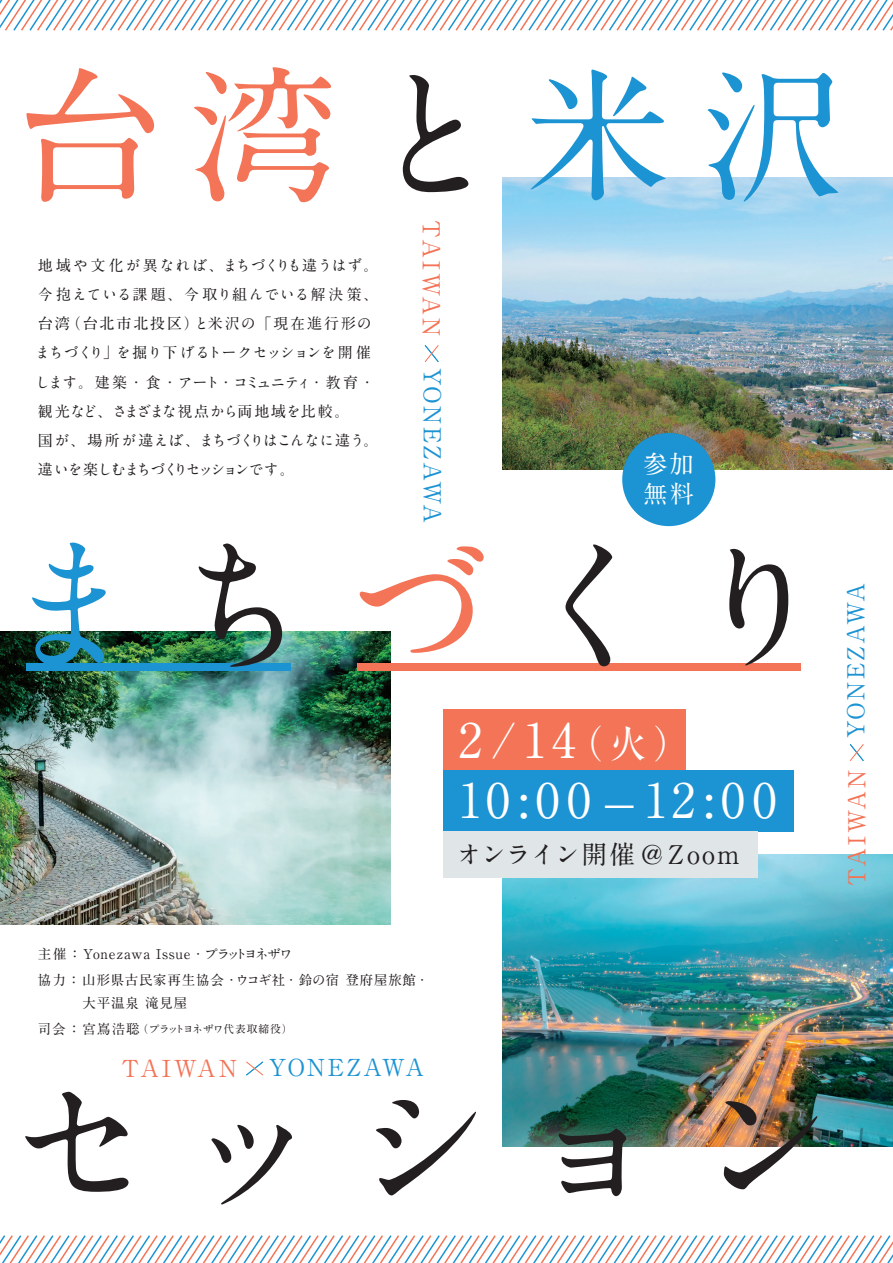
<style>
.page{position:relative;width:893px;height:1263px;background:#fff}
.page>*{position:absolute;margin:0;border:0;box-sizing:border-box;transform-origin:0 0}
.t1{font:700 146.4px "A1 Mincho Std";letter-spacing:.17em;color:#231f20}
.t2{font:700 146.4px "A1 Mincho Std";letter-spacing:.18em;color:#f37457}
.t3{font:700 47.55px/59.6px "A1 Mincho Std";letter-spacing:.1em;color:#fff}
.t4{font:700 25.8px "A1 Mincho Std";letter-spacing:.06em;color:#231f20}
.t5{font:700 24.6px/29.7px "A1 Mincho Std";color:#fff}
.t6{font:700 23.4px "A1 Mincho Std";letter-spacing:.075em;color:#1c93d2}
.t7{font:700 23.4px "A1 Mincho Std";letter-spacing:.13em;color:#f37457}
.t8{font:700 15px/29.2px "A1 Mincho Std";color:#231f20}
.t9{font:700 13.5px/26px "A1 Mincho Std";letter-spacing:.06em;color:#231f20}
.t10{font:700 10.8px "A1 Mincho Std";letter-spacing:-.045em;color:#231f20}
.s1{color:#231f20}
.s2{color:#1c93d2}
.s3{color:#f37457}
.s4{font-size:38.1px}
.s5{font-size:13.5px}
</style>
<div class="page">
<img style="left:503px;top:854px;width:390px;height:293px">
<img style="left:0;top:631px;width:390px;height:293px">
<img style="left:503px;top:177px;width:390px;height:293px">
<div style="left:443px;top:709px;width:243px;height:62px;background:#f37457"></div>
<div style="left:443px;top:770px;width:351px;height:61px;background:#1c93d2"></div>
<div style="left:443px;top:832px;width:314px;height:46px;background:#e0e6e8"></div>
<svg style="left:424px;top:345px;width:15px;height:17px"></svg>
<svg style="left:849px;top:744px;width:15px;height:17px"></svg>
<svg style="left:0;top:0;width:893px;height:31px"></svg>
<svg style="left:0;top:1235px;width:893px;height:28px"></svg>
<svg style="left:246px;top:1061px;width:18px;height:15px"></svg>
<div style="left:26px;top:664px;width:265px;height:7px;background:#1c93d2"></div>
<div style="left:357px;top:664px;width:443px;height:7px;background:#f37457"></div>
<div style="left:622px;top:433px;width:93px;height:93px;background:#1c93d2;border-radius:50%"></div>
<h1 class="t2" style="left:15px;top:17px;width:833px">台湾<span class="s1">と</span><span class="s2">米沢</span></h1>
<p class="t8" style="left:35px;top:248px;width:345px">地域や文化が異なれば、まちづくりも違うはず。今抱えている課題、今取り組んでいる解決策、台湾（台北市北投区）と米沢の「現在進行形のまちづくり」を掘り下げるトークセッションを開催します。建築・食・アート・コミュニティ・教育・観光など、さまざまな視点から両地域を比較。<br>国が、場所が違えば、まちづくりはこんなに違う。違いを楽しむまちづくりセッションです。</p>
<h3 class="t7" style="left:451px;top:220px;width:117px;rotate:90deg">TAIWAN</h3>
<h3 class="t6" style="left:452px;top:368px;width:157px;rotate:90deg">YONEZAWA</h3>
<h3 class="t5" style="left:643px;top:446px;width:52px">参加無料</h3>
<h1 class="t1" style="left:-2px;top:487px;width:836px"><span class="s2">ま</span>ち<span class="s3">づ</span>くり</h1>
<h2 class="t3" style="left:459px;top:704px;width:319px">2/14<span class="s4">（火）<br></span>10:00 ̶ 12:00</h2>
<h3 class="t4" style="left:456px;top:833px;width:285px">オンライン開催 @ Zoom</h3>
<h3 class="t6" style="left:837px;top:738px;width:157px;rotate:-90deg">YONEZAWA</h3>
<h3 class="t7" style="left:838px;top:886px;width:117px;rotate:-90deg">TAIWAN</h3>
<p class="t9" style="left:38px;top:939px;width:392px">主催：Yonezawa Issue・プラットヨネザワ<br>協力：山形県古民家再生協会・ウコギ社・鈴の宿 登府屋旅館・</p>
<p class="t9" style="left:38px;top:988px;width:151px">　　 大平温泉 滝見屋</p>
<p class="t10" style="left:37px;top:1020px;width:257px"><span class="s5">司会：宮嶌浩聡</span>（プラットヨネザワ代表取締役）</p>
<h3 class="t7" style="left:122px;top:1049px;width:117px">TAIWAN</h3>
<h3 class="t6" style="left:269px;top:1048px;width:157px">YONEZAWA</h3>
<h1 class="t1" style="left:5px;top:1026px;width:833px">セッション</h1>
</div>
